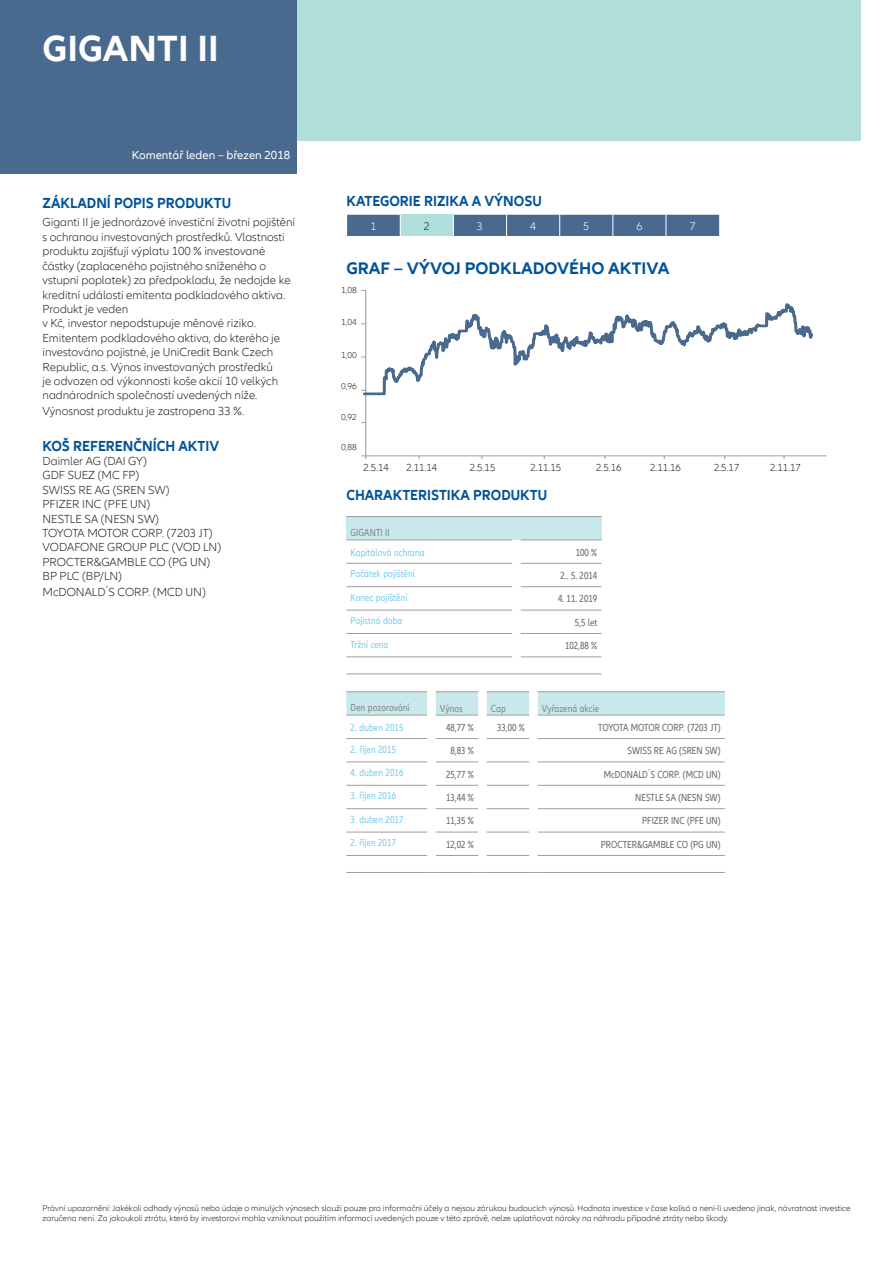
<style>
.page{position:relative;width:893px;height:1263px;background:#fff}
.page>*{position:absolute;margin:0;border:0;box-sizing:border-box;transform-origin:0 0}
.t1{font:700 37.5px "Allianz Neo";color:#fff}
.t2{font:700 17.25px "Allianz Neo";color:#015399}
.t3{font:700 15px "Allianz Neo";color:#015399;scale:.93 1}
.t4{font:300 12px/14.4px "Allianz Neo";color:#231f20}
.t5{font:12px "Allianz Neo";color:#fff}
.t6{font:300 11.25px "Allianz Neo";color:#fff}
.t7{font:300 11.25px "Allianz Neo";color:#231f20}
.t8{font:condensed 10.5px "Allianz Neo";color:#6c6d70}
.t9{font:condensed 10.5px "Allianz Neo";letter-spacing:.01em;color:#7fceec}
.t10{font:300 10.5px "Allianz Neo";color:#231f20;scale:.96 1}
.t11{font:condensed 10.5px "Allianz Neo";letter-spacing:.01em;color:#87898c}
.t12{font:300 8.85px "Allianz Neo";color:#231f20}
.t13{font:300 8.7px/10.4px "Allianz Neo";color:#231f20}
</style>
<div class="page">
<div style="left:346px;top:516px;width:255px;height:24px;background:#c8e8ea"></div>
<hr style="left:521px;top:539px;width:80px;height:1px;background:#9d9fa2">
<svg style="left:346px;top:540px;width:255px;height:134px"></svg>
<hr style="left:521px;top:673px;width:80px;height:1px;background:#9d9fa2">
<hr style="left:521px;top:563px;width:80px;height:1px;background:#9d9fa2">
<hr style="left:521px;top:586px;width:80px;height:1px;background:#9d9fa2">
<hr style="left:521px;top:610px;width:80px;height:1px;background:#9d9fa2">
<hr style="left:521px;top:633px;width:80px;height:1px;background:#9d9fa2">
<hr style="left:521px;top:656px;width:80px;height:1px;background:#9d9fa2">
<hr style="left:346px;top:516px;width:166px;height:1px;background:#9d9fa2">
<hr style="left:521px;top:516px;width:80px;height:1px;background:#9d9fa2">
<hr style="left:346px;top:539px;width:166px;height:1px;background:#9d9fa2">
<svg style="left:346px;top:692px;width:379px;height:164px"></svg>
<hr style="left:436px;top:691px;width:42px;height:1px;background:#9d9fa2">
<hr style="left:487px;top:691px;width:42px;height:1px;background:#9d9fa2">
<hr style="left:538px;top:691px;width:187px;height:1px;background:#9d9fa2">
<hr style="left:436px;top:715px;width:42px;height:1px;background:#9d9fa2">
<hr style="left:487px;top:715px;width:42px;height:1px;background:#9d9fa2">
<hr style="left:538px;top:715px;width:187px;height:1px;background:#9d9fa2">
<hr style="left:346px;top:738px;width:81px;height:1px;background:#9d9fa2">
<hr style="left:346px;top:761px;width:81px;height:1px;background:#9d9fa2">
<hr style="left:346px;top:785px;width:81px;height:1px;background:#9d9fa2">
<hr style="left:346px;top:808px;width:81px;height:1px;background:#9d9fa2">
<hr style="left:346px;top:832px;width:81px;height:1px;background:#9d9fa2">
<hr style="left:346px;top:855px;width:81px;height:1px;background:#9d9fa2">
<hr style="left:346px;top:872px;width:81px;height:1px;background:#9d9fa2">
<hr style="left:436px;top:872px;width:42px;height:1px;background:#9d9fa2">
<hr style="left:487px;top:872px;width:42px;height:1px;background:#9d9fa2">
<hr style="left:538px;top:872px;width:187px;height:1px;background:#9d9fa2">
<hr style="left:436px;top:738px;width:42px;height:1px;background:#9d9fa2">
<hr style="left:487px;top:738px;width:42px;height:1px;background:#9d9fa2">
<hr style="left:538px;top:738px;width:187px;height:1px;background:#9d9fa2">
<hr style="left:436px;top:761px;width:42px;height:1px;background:#9d9fa2">
<hr style="left:487px;top:761px;width:42px;height:1px;background:#9d9fa2">
<hr style="left:538px;top:761px;width:187px;height:1px;background:#9d9fa2">
<hr style="left:436px;top:785px;width:42px;height:1px;background:#9d9fa2">
<hr style="left:487px;top:785px;width:42px;height:1px;background:#9d9fa2">
<hr style="left:538px;top:785px;width:187px;height:1px;background:#9d9fa2">
<hr style="left:436px;top:808px;width:42px;height:1px;background:#9d9fa2">
<hr style="left:487px;top:808px;width:42px;height:1px;background:#9d9fa2">
<hr style="left:538px;top:808px;width:187px;height:1px;background:#9d9fa2">
<hr style="left:436px;top:832px;width:42px;height:1px;background:#9d9fa2">
<hr style="left:487px;top:832px;width:42px;height:1px;background:#9d9fa2">
<hr style="left:538px;top:832px;width:187px;height:1px;background:#9d9fa2">
<hr style="left:436px;top:855px;width:42px;height:1px;background:#9d9fa2">
<hr style="left:487px;top:855px;width:42px;height:1px;background:#9d9fa2">
<hr style="left:538px;top:855px;width:187px;height:1px;background:#9d9fa2">
<hr style="left:346px;top:691px;width:81px;height:1px;background:#9d9fa2">
<hr style="left:346px;top:715px;width:81px;height:1px;background:#9d9fa2">
<hr style="left:365px;top:291px;width:1px;height:165px;background:#989a9d">
<hr style="left:366px;top:455px;width:461px;height:1px;background:#989a9d">
<svg style="left:361px;top:290px;width:452px;height:115px"></svg>
<div style="left:271px;top:0;width:590px;height:140px;background:#afdedb"></div>
<div style="left:0;top:0;width:297px;height:173px;background:#496a8e"></div>
<svg style="left:347px;top:215px;width:372px;height:21px;background:#5a7c9a"></svg>
<h1 class="t1" style="left:43px;top:26px;width:178px">GIGANTI II</h1>
<p class="t5" style="left:132px;top:148px;width:160px">Komentář leden – březen 2018</p>
<p class="t3" style="left:43px;top:194px;width:204px">ZÁKLADNÍ POPIS PRODUKTU</p>
<p class="t4" style="left:43px;top:216px;width:254px">Giganti II je jednorázové investiční životní pojištění s ochranou investovaných prostředků. Vlastnosti produktu zajišťují výplatu 100 % investované částky (zaplaceného pojistného sníženého o vstupní poplatek) za předpokladu, že nedojde ke kreditní události emitenta podkladového aktiva.<br>Produkt je veden<br>v Kč, investor nepodstupuje měnové riziko.<br>Emitentem podkladového aktiva, do kterého je investováno pojistné, je UniCredit Bank Czech Republic, a.s. Výnos investovaných prostředků<br>je odvozen od výkonnosti koše akcií 10 velkých nadnárodních společností uvedených níže.<br>Výnosnost produktu je zastropena 33 %.</p>
<p class="t3" style="left:43px;top:437px;width:191px">KOŠ REFERENČNÍCH AKTIV</p>
<p class="t4" style="left:43px;top:454px;width:180px">Daimler AG (DAI GY)<br>GDF SUEZ (MC FP)<br>SWISS RE AG (SREN SW)<br>PFIZER INC (PFE UN)<br>NESTLE SA (NESN SW)<br>TOYOTA MOTOR CORP. (7203 JT)<br>VODAFONE GROUP PLC (VOD LN)<br>PROCTER&amp;GAMBLE CO (PG UN)<br>BP PLC (BP/LN)<br>McDONALD´S CORP. (MCD UN)</p>
<p class="t3" style="left:347px;top:192px;width:211px">KATEGORIE RIZIKA A VÝNOSU</p>
<p class="t6" style="left:370px;top:220px;width:8px">1</p>
<p class="t7" style="left:424px;top:220px;width:8px">2</p>
<p class="t6" style="left:477px;top:220px;width:8px">3</p>
<p class="t6" style="left:530px;top:220px;width:8px">4</p>
<p class="t6" style="left:583px;top:220px;width:8px">5</p>
<p class="t6" style="left:636px;top:220px;width:8px">6</p>
<p class="t6" style="left:690px;top:220px;width:8px">7</p>
<h2 class="t2" style="left:346px;top:258px;width:325px">GRAF – VÝVOJ PODKLADOVÉHO AKTIVA</h2>
<p class="t12" style="left:341px;top:285px;width:17px">1,08</p>
<p class="t12" style="left:341px;top:318px;width:17px">1,04</p>
<p class="t12" style="left:341px;top:350px;width:17px">1,00</p>
<p class="t12" style="left:341px;top:381px;width:17px">0,96</p>
<p class="t12" style="left:341px;top:412px;width:17px">0,92</p>
<p class="t12" style="left:341px;top:442px;width:17px">0,88</p>
<p class="t10" style="left:364px;top:461px;width:28px">2.5.14</p>
<p class="t10" style="left:406px;top:461px;width:34px">2.11.14</p>
<p class="t10" style="left:470px;top:461px;width:28px">2.5.15</p>
<p class="t10" style="left:530px;top:461px;width:34px">2.11.15</p>
<p class="t10" style="left:596px;top:461px;width:28px">2.5.16</p>
<p class="t10" style="left:650px;top:461px;width:34px">2.11.16</p>
<p class="t10" style="left:714px;top:461px;width:28px">2.5.17</p>
<p class="t10" style="left:770px;top:461px;width:34px">2.11.17</p>
<p class="t3" style="left:346px;top:486px;width:217px">CHARAKTERISTIKA PRODUKTU</p>
<p class="t11" style="left:351px;top:526px;width:41px">GIGANTI II</p>
<p class="t9" style="left:351px;top:547px;width:76px">Kapitálová ochrana</p>
<p class="t8" style="left:576px;top:546px;width:23px">100 %</p>
<p class="t9" style="left:351px;top:568px;width:66px">Počátek pojištění</p>
<p class="t8" style="left:561px;top:569px;width:38px">2.. 5. 2014</p>
<p class="t9" style="left:351px;top:591px;width:58px">Konec pojištění</p>
<p class="t8" style="left:558px;top:593px;width:41px">4. 11. 2019</p>
<p class="t9" style="left:351px;top:615px;width:53px">Pojistná doba</p>
<p class="t8" style="left:575px;top:616px;width:24px">5,5 let</p>
<p class="t9" style="left:351px;top:638px;width:39px">Tržní cena</p>
<p class="t8" style="left:565px;top:640px;width:34px">102,88 %</p>
<p class="t11" style="left:351px;top:702px;width:60px">Den pozorování</p>
<p class="t11" style="left:440px;top:702px;width:24px">Výnos</p>
<p class="t11" style="left:491px;top:702px;width:16px">Cap</p>
<p class="t11" style="left:542px;top:702px;width:59px">Vyřazená akcie</p>
<p class="t9" style="left:351px;top:722px;width:54px">2. duben 2015</p>
<p class="t8" style="left:446px;top:721px;width:29px">48,77 %</p>
<p class="t8" style="left:497px;top:721px;width:29px">33,00 %</p>
<p class="t8" style="left:598px;top:721px;width:124px">TOYOTA MOTOR CORP. (7203 JT)</p>
<p class="t9" style="left:351px;top:743px;width:47px">2. říjen 2015</p>
<p class="t8" style="left:450px;top:745px;width:25px">8,83 %</p>
<p class="t8" style="left:627px;top:745px;width:95px">SWISS RE AG (SREN SW)</p>
<p class="t9" style="left:351px;top:766px;width:54px">4. duben 2016</p>
<p class="t8" style="left:446px;top:768px;width:29px">25,77 %</p>
<p class="t8" style="left:604px;top:768px;width:118px">McDONALD´S CORP. (MCD UN)</p>
<p class="t9" style="left:351px;top:790px;width:47px">3. říjen 2016</p>
<p class="t8" style="left:446px;top:791px;width:29px">13,44 %</p>
<p class="t8" style="left:635px;top:791px;width:87px">NESTLE SA (NESN SW)</p>
<p class="t9" style="left:351px;top:813px;width:54px">3. duben 2017</p>
<p class="t8" style="left:446px;top:815px;width:29px">11,35 %</p>
<p class="t8" style="left:642px;top:815px;width:80px">PFIZER INC (PFE UN)</p>
<p class="t9" style="left:351px;top:837px;width:47px">2. říjen 2017</p>
<p class="t8" style="left:446px;top:838px;width:29px">12,02 %</p>
<p class="t8" style="left:601px;top:838px;width:121px">PROCTER&amp;GAMBLE CO (PG UN)</p>
<p class="t13" style="left:43px;top:1203px;width:809px">Právní upozornění: Jakékoli odhady výnosů nebo údaje o minulých výnosech slouží pouze pro informační účely a nejsou zárukou budoucích výnosů. Hodnota investice v čase kolísá a není-li uvedeno jinak, návratnost investice zaručena není. Za jakoukoli ztrátu, která by investorovi mohla vzniknout použitím informací uvedených pouze v této zprávě, nelze uplatňovat nároky na náhradu případné ztráty nebo škody.</p>
</div>
